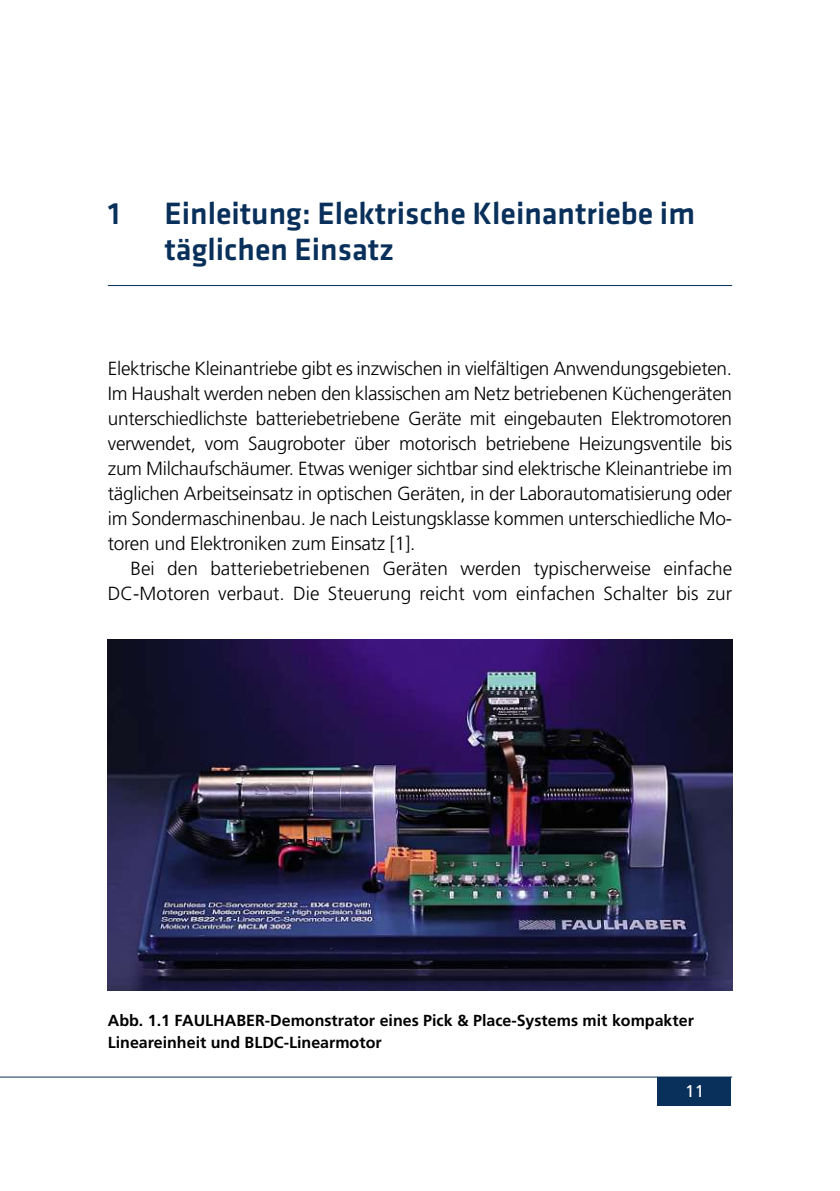
<style>
.page{position:relative;width:840px;height:1191px;background:#fff}
.page>*{position:absolute;margin:0;border:0;box-sizing:border-box;transform-origin:0 0}
.t1{font:500 32px/36px "Klavika Basic";color:#09305a}
.t2{font:300 19px/25px "Frutiger LT Std";color:#000;text-align:justify}
.t3{font:17px "Frutiger LT Std";color:#fff}
.t4{font:700 16px/22px "Frutiger LT Std";color:#000}
</style>
<div class="page">
<hr style="left:0;top:1076px;width:731px;height:1px;background:#09305a">
<div style="left:657px;top:1077px;width:73px;height:29px;background:#09305a"></div>
<hr style="left:108px;top:285px;width:623px;height:1px;background:#09305a">
<img style="left:108px;top:639px;width:623px;height:351px">
<h1 class="t1" style="left:108px;top:195px;width:14px">1</h1>
<h1 class="t1" style="left:164px;top:195px;width:531px">Einleitung: Elektrische Kleinantriebe im täglichen Einsatz</h1>
<p class="t2" style="left:108px;top:356px;width:625px">Elektrische Kleinantriebe gibt es inzwischen in vielfältigen Anwendungsgebieten.<br>Im Haushalt werden neben den klassischen am Netz betriebenen Küchengeräten unterschiedlichste batteriebetriebene Geräte mit eingebauten Elektromotoren verwendet, vom Saugroboter über motorisch betriebene Heizungsventile bis zum Milchaufschäumer. Etwas weniger sichtbar sind elektrische Kleinantriebe im täglichen Arbeitseinsatz in optischen Geräten, in der Laborautomatisierung oder im Sondermaschinenbau. Je nach Leistungsklasse kommen unterschiedliche Mo&shy;toren und Elektroniken zum Einsatz [1].</p>
<p class="t2" style="left:108px;top:556px;width:625px;text-align:right">Bei den batteriebetriebenen Geräten werden typischerweise einfache<br>DC-Motoren verbaut. Die Steuerung reicht vom einfachen Schalter bis zur</p>
<p class="t4" style="left:108px;top:1009px;width:587px">Abb. 1.1 FAULHABER-Demonstrator eines Pick &amp; Place-Systems mit kompakter<br>Lineareinheit und BLDC-Linearmotor</p>
<p class="t3" style="left:684px;top:1081px;width:20px">11</p>
</div>
